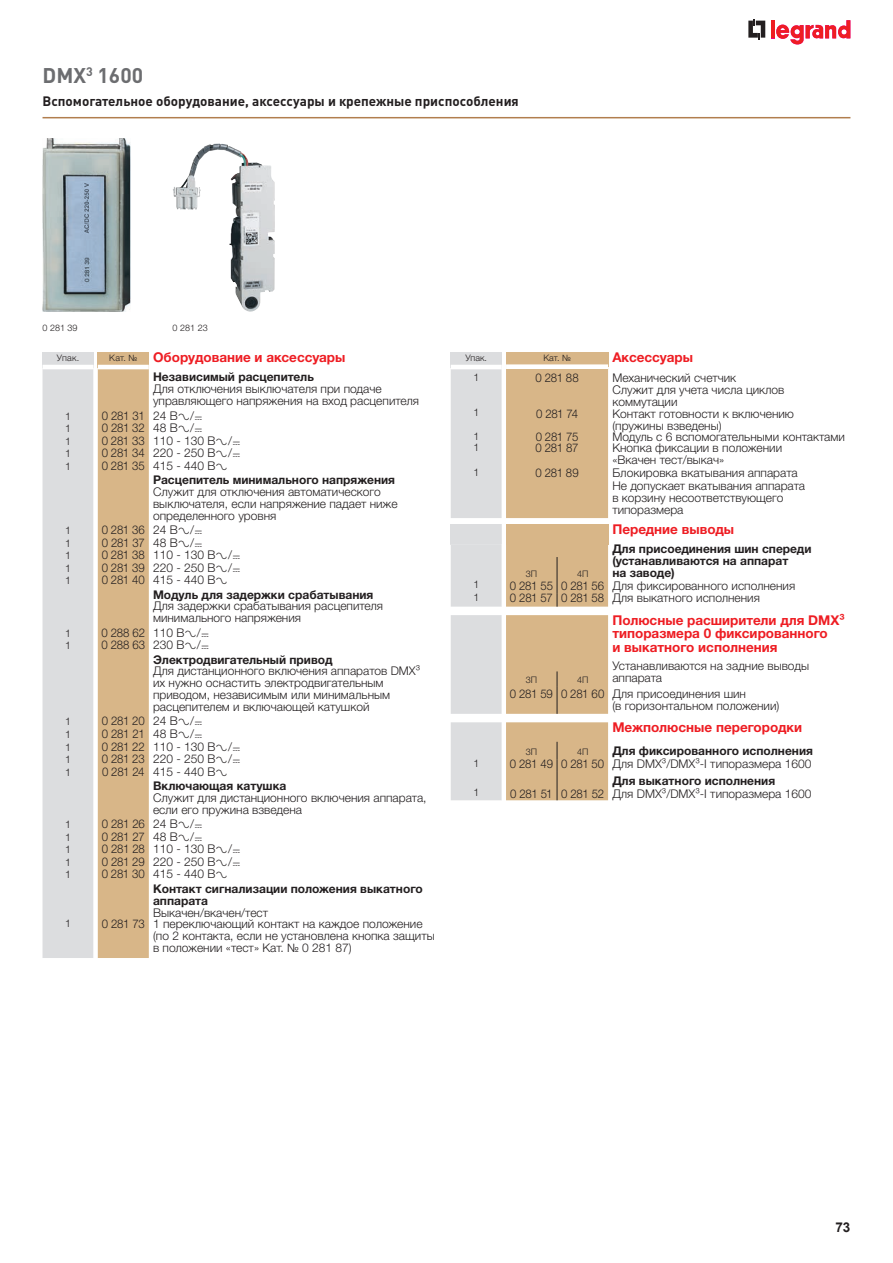
<style>
.page{position:relative;width:893px;height:1263px;background:#fff}
.page>*{position:absolute;margin:0;border:0;box-sizing:border-box;transform-origin:0 0}
.t1{font:700 21px "DIN Pro";color:#6c6d70}
.t2{font:700 13.5px/13.5px "Helvetica Neue LTW1 G";color:#ee1d23}
.t3{font:700 13.5px "DIN Pro";color:#231f20}
.t4{font:700 13.5px "Arial";color:#231f20}
.t5{font:300 12px/12px "Helvetica Neue LTW1 G";color:#231f20}
.t6{font:300 12px/12px "Helvetica Neue LTW1 G";color:#231f20;scale:.95 1}
.t7{font:700 12px/14.5px "Helvetica Neue LTW1 G";color:#231f20}
.t8{font:300 10.5px "Helvetica Neue LTW1 G";color:#231f20}
.t9{font:300 9px "Helvetica Neue LTW1 G";color:#231f20}
.s1{font-weight:300;font-size:9px;color:#231f20}
.s2{font-family:"Legrand 2007";font-weight:400}
.s3{font-weight:300}
</style>
<div class="page">
<svg style="left:748px;top:19px;width:17px;height:20px"></svg>
<hr style="left:771px;top:20px;width:4px;height:18px;background:#ee1d23">
<svg style="left:776px;top:20px;width:74px;height:25px"></svg>
<hr style="left:43px;top:117px;width:807px;height:1px;background:#b17e4e">
<svg style="left:43px;top:352px;width:106px;height:606px;background:#dbcbb6"></svg>
<div style="left:43px;top:352px;width:51px;height:15px;background:#dcdddf"></div>
<hr style="left:43px;top:365px;width:51px;height:4px;background:#fff">
<div style="left:98px;top:352px;width:51px;height:15px;background:#d8b688"></div>
<hr style="left:98px;top:365px;width:51px;height:4px;background:#fff">
<img style="left:43px;top:138px;width:87px;height:174px">
<img style="left:173px;top:144px;width:47px;height:60px">
<svg style="left:451px;top:369px;width:157px;height:149px;background:#dac4a7"></svg>
<div style="left:451px;top:352px;width:51px;height:15px;background:#dcdddf"></div>
<hr style="left:451px;top:365px;width:51px;height:4px;background:#fff">
<div style="left:506px;top:352px;width:102px;height:15px;background:#d8b688"></div>
<div style="left:506px;top:364px;width:102px;height:5px;background:#fff"></div>
<svg style="left:451px;top:524px;width:158px;height:83px;background:#d9c4a7"></svg>
<svg style="left:451px;top:615px;width:157px;height:99px;background:#d9c4a7"></svg>
<svg style="left:451px;top:722px;width:157px;height:78px;background:#d9c4a7"></svg>
<h1 class="t1" style="left:43px;top:61px;width:102px">DMX<sup>3</sup> 1600</h1>
<p class="t3" style="left:43px;top:92px;width:478px">Вспомогательное оборудование, аксессуары и крепежные приспособления</p>
<p class="t9" style="left:43px;top:322px;width:37px">0 281 39</p>
<p class="t9" style="left:173px;top:322px;width:37px">0 281 23</p>
<p class="t9" style="left:57px;top:353px;width:24px">Упак.</p>
<p class="t2" style="left:109px;top:350px;width:238px"><span class="s1">Кат. №</span> Оборудование и аксессуары</p>
<p class="t7" style="left:153px;top:370px;width:162px">Независимый расцепитель</p>
<p class="t5" style="left:153px;top:383px;width:268px">Для отключения выключателя при подаче управляющего напряжения на вход расцепителя</p>
<p class="t8" style="left:65px;top:409px;width:7px">1</p>
<p class="t6" style="left:102px;top:409px;width:108px">0 281 31 24 В<span class="s2">A</span>/<span class="s2">=</span></p>
<p class="t8" style="left:65px;top:422px;width:7px">1</p>
<p class="t6" style="left:102px;top:422px;width:108px">0 281 32 48 В<span class="s2">A</span>/<span class="s2">=</span></p>
<p class="t8" style="left:65px;top:434px;width:7px">1</p>
<p class="t6" style="left:102px;top:434px;width:148px">0 281 33 110 - 130 В<span class="s2">A</span>/<span class="s2">=</span></p>
<p class="t8" style="left:65px;top:447px;width:7px">1</p>
<p class="t6" style="left:102px;top:447px;width:148px">0 281 34 220 - 250 В<span class="s2">A</span>/<span class="s2">=</span></p>
<p class="t8" style="left:65px;top:460px;width:7px">1</p>
<p class="t7" style="left:153px;top:458px;width:244px;text-indent:-51px"><span class="s3">0 281 35 415 - 440 В</span><span class="s2">A<br></span>Расцепитель минимального напряжения</p>
<p class="t5" style="left:153px;top:485px;width:246px">Служит для отключения автоматического выключателя, если напряжение падает ниже определенного уровня</p>
<p class="t8" style="left:65px;top:524px;width:7px">1</p>
<p class="t6" style="left:102px;top:524px;width:108px">0 281 36 24 В<span class="s2">A</span>/<span class="s2">=</span></p>
<p class="t8" style="left:65px;top:536px;width:7px">1</p>
<p class="t6" style="left:102px;top:536px;width:108px">0 281 37 48 В<span class="s2">A</span>/<span class="s2">=</span></p>
<p class="t8" style="left:65px;top:549px;width:7px">1</p>
<p class="t6" style="left:102px;top:549px;width:148px">0 281 38 110 - 130 В<span class="s2">A</span>/<span class="s2">=</span></p>
<p class="t8" style="left:65px;top:562px;width:7px">1</p>
<p class="t6" style="left:102px;top:561px;width:148px">0 281 39 220 - 250 В<span class="s2">A</span>/<span class="s2">=</span></p>
<p class="t8" style="left:65px;top:574px;width:7px">1</p>
<p class="t7" style="left:153px;top:573px;width:222px;text-indent:-51px"><span class="s3">0 281 40 415 - 440 В</span><span class="s2">A<br></span>Модуль для задержки срабатывания</p>
<p class="t5" style="left:153px;top:600px;width:232px">Для задержки срабатывания расцепителя минимального напряжения</p>
<p class="t8" style="left:65px;top:626px;width:7px">1</p>
<p class="t6" style="left:101px;top:626px;width:115px">0 288 62 110 В<span class="s2">A</span>/<span class="s2">=</span></p>
<p class="t8" style="left:65px;top:639px;width:7px">1</p>
<p class="t7" style="left:153px;top:637px;width:181px;text-indent:-52px"><span class="s3">0 288 63 230 В</span><span class="s2">A</span><span class="s3">/</span><span class="s2">=<br></span>Электродвигательный привод</p>
<p class="t5" style="left:153px;top:665px;width:269px">Для дистанционного включения аппаратов DMX³ их нужно оснастить электродвигательным приводом, независимым или минимальным расцепителем и включающей катушкой</p>
<p class="t8" style="left:65px;top:715px;width:7px">1</p>
<p class="t6" style="left:102px;top:715px;width:108px">0 281 20 24 В<span class="s2">A</span>/<span class="s2">=</span></p>
<p class="t8" style="left:65px;top:728px;width:7px">1</p>
<p class="t6" style="left:102px;top:728px;width:108px">0 281 21 48 В<span class="s2">A</span>/<span class="s2">=</span></p>
<p class="t8" style="left:65px;top:740px;width:7px">1</p>
<p class="t6" style="left:102px;top:740px;width:148px">0 281 22 110 - 130 В<span class="s2">A</span>/<span class="s2">=</span></p>
<p class="t8" style="left:65px;top:753px;width:7px">1</p>
<p class="t6" style="left:102px;top:753px;width:148px">0 281 23 220 - 250 В<span class="s2">A</span>/<span class="s2">=</span></p>
<p class="t8" style="left:65px;top:765px;width:7px">1</p>
<p class="t7" style="left:153px;top:764px;width:135px;text-indent:-51px"><span class="s3">0 281 24 415 - 440 В</span><span class="s2">A<br></span>Включающая катушка</p>
<p class="t5" style="left:153px;top:791px;width:275px">Служит для дистанционного включения аппарата, если его пружина взведена</p>
<p class="t8" style="left:65px;top:818px;width:7px">1</p>
<p class="t6" style="left:102px;top:818px;width:108px">0 281 26 24 В<span class="s2">A</span>/<span class="s2">=</span></p>
<p class="t8" style="left:65px;top:830px;width:7px">1</p>
<p class="t6" style="left:102px;top:830px;width:108px">0 281 27 48 В<span class="s2">A</span>/<span class="s2">=</span></p>
<p class="t8" style="left:65px;top:843px;width:7px">1</p>
<p class="t6" style="left:102px;top:843px;width:148px">0 281 28 110 - 130 В<span class="s2">A</span>/<span class="s2">=</span></p>
<p class="t8" style="left:65px;top:855px;width:7px">1</p>
<p class="t6" style="left:102px;top:855px;width:148px">0 281 29 220 - 250 В<span class="s2">A</span>/<span class="s2">=</span></p>
<p class="t8" style="left:65px;top:868px;width:7px">1</p>
<p class="t7" style="left:153px;top:866px;width:271px;text-indent:-51px"><span class="s3">0 281 30 415 - 440 В</span><span class="s2">A<br></span>Контакт сигнализации положения выкатного</p>
<p class="t7" style="left:153px;top:893px;width:56px">аппарата</p>
<p class="t5" style="left:153px;top:906px;width:117px">Выкачен/вкачен/тест</p>
<p class="t8" style="left:65px;top:917px;width:7px">1</p>
<p class="t6" style="left:153px;top:918px;width:298px;text-indent:-51px">0 281 73 1 переключающий контакт на каждое положение (по 2 контакта, если не установлена кнопка защиты в положении «тест» Кат. № 0 281 87)</p>
<p class="t9" style="left:465px;top:353px;width:23px">Упак.</p>
<p class="t9" style="left:543px;top:352px;width:29px">Кат. №</p>
<p class="t2" style="left:612px;top:350px;width:82px">Аксессуары</p>
<p class="t8" style="left:473px;top:371px;width:7px">1</p>
<p class="t6" style="left:535px;top:372px;width:47px">0 281 88</p>
<p class="t5" style="left:612px;top:372px;width:174px">Механический счетчик<br>Служит для учета числа циклов коммутации</p>
<p class="t8" style="left:473px;top:406px;width:7px">1</p>
<p class="t6" style="left:536px;top:407px;width:46px">0 281 74</p>
<p class="t5" style="left:612px;top:407px;width:183px">Контакт готовности к включению (пружины взведены)</p>
<p class="t8" style="left:473px;top:430px;width:7px">1</p>
<p class="t6" style="left:536px;top:430px;width:46px">0 281 75</p>
<p class="t5" style="left:612px;top:430px;width:234px">Модуль с 6 вспомогательными контактами</p>
<p class="t8" style="left:473px;top:441px;width:7px">1</p>
<p class="t6" style="left:536px;top:442px;width:47px">0 281 87</p>
<p class="t5" style="left:612px;top:442px;width:171px">Кнопка фиксации в положении «Вкачен тест/выкач»</p>
<p class="t8" style="left:473px;top:466px;width:7px">1</p>
<p class="t6" style="left:535px;top:467px;width:47px">0 281 89</p>
<p class="t5" style="left:612px;top:466px;width:194px">Блокировка вкатывания аппарата<br>Не допускает вкатывания аппарата в корзину несоответствующего типоразмера</p>
<p class="t2" style="left:612px;top:522px;width:123px">Передние выводы</p>
<p class="t7" style="left:612px;top:542px;width:201px;line-height:12px">Для присоединения шин спереди (устанавливаются на аппарат</p>
<p class="t9" style="left:526px;top:568px;width:13px">3П</p>
<p class="t9" style="left:577px;top:568px;width:13px">4П</p>
<p class="t7" style="left:612px;top:565px;width:64px">на заводе)</p>
<p class="t8" style="left:473px;top:578px;width:7px">1</p>
<p class="t6" style="left:510px;top:579px;width:302px">0 281 55 0 281 56 Для фиксированного исполнения</p>
<p class="t8" style="left:473px;top:591px;width:7px">1</p>
<p class="t6" style="left:510px;top:592px;width:265px">0 281 57 0 281 58 Для выкатного исполнения</p>
<p class="t2" style="left:612px;top:613px;width:234px">Полюсные расширители для DMX³ типоразмера 0 фиксированного<br>и выкатного исполнения</p>
<p class="t5" style="left:612px;top:659px;width:198px">Устанавливаются на задние выводы</p>
<p class="t9" style="left:526px;top:674px;width:13px">3П</p>
<p class="t9" style="left:577px;top:674px;width:13px">4П</p>
<p class="t5" style="left:510px;top:669px;width:238px;line-height:15.9px;text-indent:102px">аппарата<br>0 281 59 0 281 60 Для присоединения шин</p>
<p class="t5" style="left:612px;top:699px;width:169px">(в горизонтальном положении)</p>
<p class="t2" style="left:612px;top:720px;width:191px">Межполюсные перегородки</p>
<p class="t9" style="left:526px;top:747px;width:13px">3П</p>
<p class="t9" style="left:577px;top:747px;width:13px">4П</p>
<p class="t7" style="left:612px;top:744px;width:202px">Для фиксированного исполнения</p>
<p class="t8" style="left:473px;top:757px;width:7px">1</p>
<p class="t6" style="left:510px;top:758px;width:319px">0 281 49 0 281 50 Для DMX³/DMX³-I типоразмера 1600</p>
<p class="t7" style="left:612px;top:773px;width:164px">Для выкатного исполнения</p>
<p class="t8" style="left:473px;top:786px;width:7px">1</p>
<p class="t6" style="left:510px;top:787px;width:319px">0 281 51 0 281 52 Для DMX³/DMX³-I типоразмера 1600</p>
<p class="t4" style="left:835px;top:1219px;width:17px">73</p>
</div>
